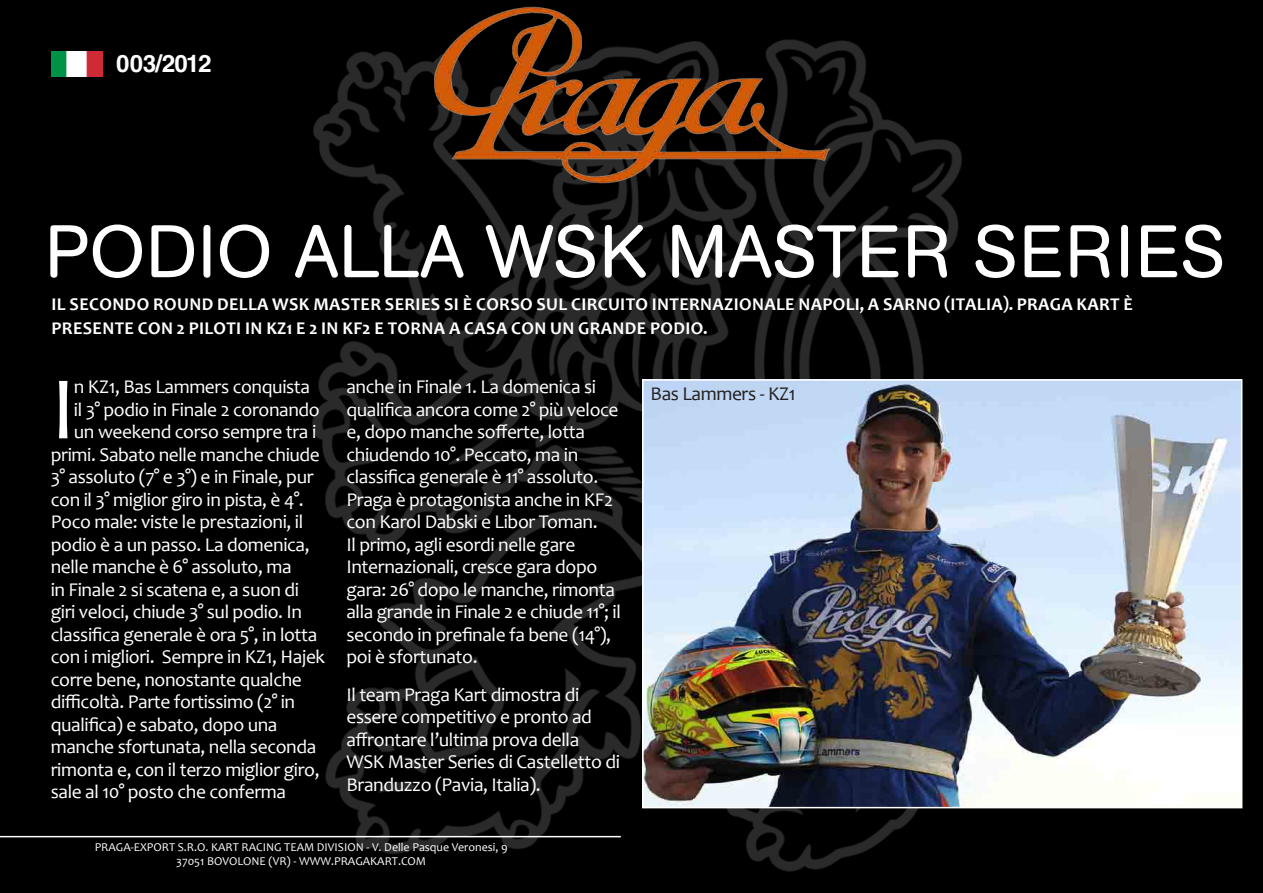
<style>
.page{position:relative;width:1263px;height:893px;background:#000}
.page>*{position:absolute;margin:0;border:0;box-sizing:border-box;transform-origin:0 0}
.t1{font:90.3px "Candara";color:#fff}
.t2{font:73.5px "AG Book Rounded";color:#fff}
.t3{font:700 24px "Helvetica Cyr";letter-spacing:-.02em;color:#fff}
.t4{font:19.5px/22.5px "Candara";letter-spacing:-.02em;color:#fff}
.t5{font:19.5px "Candara";letter-spacing:-.02em;color:#231f20}
.t6{font:700 18px/24px "Candara";letter-spacing:.02em;color:#fff}
.t7{font:12px "Candara";color:#fff}
</style>
<div class="page">
<img style="left:281px;top:40px;width:701px;height:832px">
<img style="left:51px;top:51px;width:51px;height:25px">
<hr style="left:0;top:836px;width:621px;height:1px;background:#fff">
<img style="left:426px;top:6px;width:405px;height:186px">
<img style="left:645px;top:382px;width:594px;height:423px">
<div style="left:642px;top:379px;width:600px;height:429px;border:2px solid #fff"></div>
<p class="t3" style="left:116px;top:50px;width:97px">003/2012</p>
<p class="t2" style="left:45px;top:210px;width:1183px">PODIO ALLA WSK MASTER SERIES</p>
<p class="t6" style="left:52px;top:292px;width:1083px">IL SECONDO ROUND DELLA WSK MASTER SERIES SI È CORSO SUL CIRCUITO INTERNAZIONALE NAPOLI, A SARNO (ITALIA). PRAGA KART È<br>PRESENTE CON 2 PILOTI IN KZ1 E 2 IN KF2 E TORNA A CASA CON UN GRANDE PODIO.</p>
<p class="t1" style="left:51px;top:352px;width:26px">I</p>
<p class="t4" style="left:74px;top:376px;width:238px">n KZ1, Bas Lammers conquista</p>
<p class="t4" style="left:74px;top:398px;width:247px">il 3° podio in Finale 2 coronando</p>
<p class="t4" style="left:74px;top:421px;width:244px">un weekend corso sempre tra i</p>
<p class="t4" style="left:51px;top:443px;width:271px">primi. Sabato nelle manche chiude</p>
<p class="t4" style="left:51px;top:466px;width:264px">3° assoluto (7° e 3°) e in Finale, pur</p>
<p class="t4" style="left:51px;top:488px;width:254px">con il 3° miglior giro in pista, è 4°.</p>
<p class="t4" style="left:51px;top:511px;width:254px">Poco male: viste le prestazioni, il</p>
<p class="t4" style="left:51px;top:533px;width:260px">podio è a un passo. La domenica,</p>
<p class="t4" style="left:51px;top:556px;width:242px">nelle manche è 6° assoluto, ma</p>
<p class="t4" style="left:51px;top:578px;width:250px">in Finale 2 si scatena e, a suon di</p>
<p class="t4" style="left:51px;top:601px;width:253px">giri veloci, chiude 3° sul podio. In</p>
<p class="t4" style="left:51px;top:623px;width:268px">classifica generale è ora 5°, in lotta</p>
<p class="t4" style="left:51px;top:646px;width:276px">con i migliori. Sempre in KZ1, Hajek</p>
<p class="t4" style="left:51px;top:668px;width:253px">corre bene, nonostante qualche</p>
<p class="t4" style="left:51px;top:691px;width:246px">difficoltà. Parte fortissimo (2° in</p>
<p class="t4" style="left:51px;top:713px;width:228px">qualifica) e sabato, dopo una</p>
<p class="t4" style="left:51px;top:736px;width:267px">manche sfortunata, nella seconda</p>
<p class="t4" style="left:51px;top:758px;width:270px">rimonta e, con il terzo miglior giro,</p>
<p class="t4" style="left:51px;top:781px;width:237px">sale al 10° posto che conferma</p>
<p class="t4" style="left:346px;top:376px;width:276px">anche in Finale 1. La domenica si qualifica ancora come 2° più veloce e, dopo manche sofferte, lotta chiudendo 10°. Peccato, ma in classifica generale è 11° assoluto.<br>Praga è protagonista anche in KF2 con Karol Dabski e Libor Toman.<br>Il primo, agli esordi nelle gare<br>Internazionali, cresce gara dopo gara: 26° dopo le manche, rimonta alla grande in Finale 2 e chiude 11°; il secondo in prefinale fa bene (14°), poi è sfortunato.</p>
<p class="t4" style="left:346px;top:683px;width:275px">Il team Praga Kart dimostra di essere competitivo e pronto ad affrontare l’ultima prova della<br>WSK Master Series di Castelletto di<br>Branduzzo (Pavia, Italia).</p>
<p class="t7" style="left:95px;top:840px;width:415px">PRAGA-EXPORT S.R.O. KART RACING TEAM DIVISION - V. Delle Pasque Veronesi, 9</p>
<p class="t7" style="left:176px;top:853px;width:251px">37051 BOVOLONE (VR) - WWW.PRAGAKART.COM</p>
<p class="t5" style="left:651px;top:382px;width:147px">Bas Lammers - KZ1</p>
</div>
